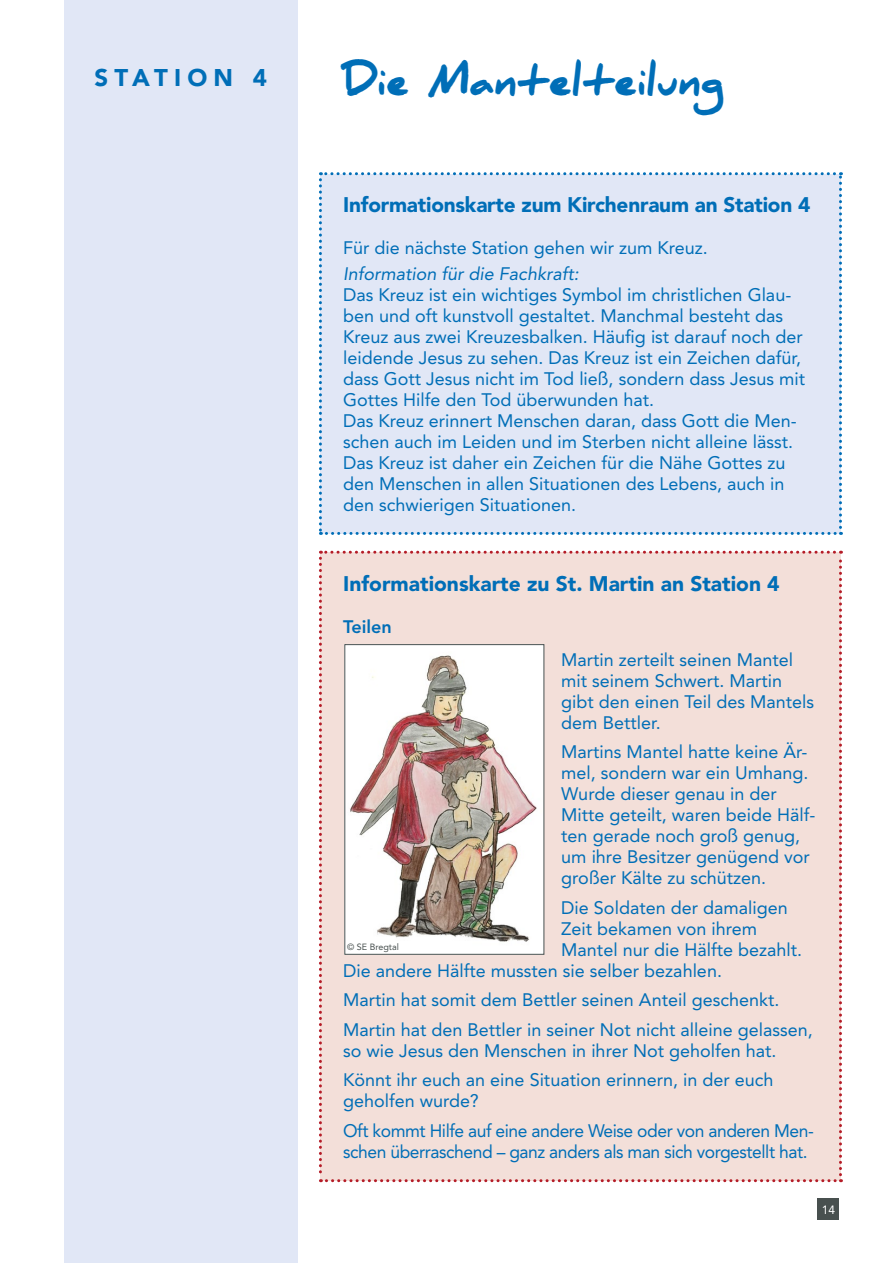
<style>
.page{position:relative;width:893px;height:1263px;background:#fff}
.page>*{position:absolute;margin:0;border:0;box-sizing:border-box;transform-origin:0 0}
.t1{font:900 39px "Daniel";color:#006eb7}
.t2{font:900 24px "Avenir LT Std";letter-spacing:.26em;color:#006eb7}
.t3{font:900 21px "Avenir LT Std";letter-spacing:-.01em;color:#006eb7}
.t4{font:18px/21px "Avenir LT Std";color:#006eb7}
.t5{font:18px/29.4px "Avenir LT Std";letter-spacing:-.025em;color:#006eb7}
.t6{font:italic 18px "Avenir LT Std";color:#006eb7}
.t7{font:800 18px "Avenir LT Std";color:#006eb7}
.t8{font:12px "Avenir LT Std";color:#fff}
.t9{font:9px "Avenir LT Std";color:#48504f}
</style>
<div class="page">
<div style="left:64px;top:0;width:234px;height:1263px;background:#e1e7f6"></div>
<div style="left:818px;top:1198px;width:21px;height:21px;background:#48504f"></div>
<div style="left:319px;top:551px;width:523px;height:631px;background:#f3dfd9"></div>
<img style="left:346px;top:646px;width:196px;height:307px">
<div style="left:344px;top:644px;width:200px;height:311px;border:1px solid #48504f"></div>
<div style="left:319px;top:172px;width:523px;height:363px;background:#e1e7f6"></div>
<h2 class="t2" style="left:94px;top:63px;width:174px">STATION 4</h2>
<h1 class="t1" style="left:344px;top:59px;width:382px">Die Mantelteilung</h1>
<p class="t3" style="left:343px;top:192px;width:469px">Informationskarte zum Kirchenraum an Station 4</p>
<p class="t4" style="left:343px;top:238px;width:366px">Für die nächste Station gehen wir zum Kreuz.</p>
<p class="t6" style="left:343px;top:263px;width:237px">Information für die Fachkraft:</p>
<p class="t4" style="left:343px;top:284px;width:463px">Das Kreuz ist ein wichtiges Symbol im christlichen Glau&shy;ben und oft kunstvoll gestaltet. Manchmal besteht das Kreuz aus zwei Kreuzesbalken. Häufig ist darauf noch der leidende Jesus zu sehen. Das Kreuz ist ein Zeichen dafür, dass Gott Jesus nicht im Tod ließ, sondern dass Jesus mit Gottes Hilfe den Tod überwunden hat.<br>Das Kreuz erinnert Menschen daran, dass Gott die Men&shy;schen auch im Leiden und im Sterben nicht alleine lässt.<br>Das Kreuz ist daher ein Zeichen für die Nähe Gottes zu den Menschen in allen Situationen des Lebens, auch in den schwierigen Situationen.</p>
<p class="t3" style="left:343px;top:571px;width:438px">Informationskarte zu St. Martin an Station 4</p>
<p class="t7" style="left:343px;top:616px;width:50px">Teilen</p>
<p class="t4" style="left:561px;top:649px;width:254px">Martin zerteilt seinen Mantel mit seinem Schwert. Martin gibt den einen Teil des Mantels dem Bettler.</p>
<p class="t4" style="left:561px;top:742px;width:256px">Martins Mantel hatte keine Är&shy;mel, sondern war ein Umhang.<br>Wurde dieser genau in der<br>Mitte geteilt, waren beide Hälf&shy;ten gerade noch groß genug, um ihre Besitzer genügend vor großer Kälte zu schützen.</p>
<p class="t4" style="left:561px;top:897px;width:228px">Die Soldaten der damaligen</p>
<p class="t4" style="left:561px;top:918px;width:197px">Zeit bekamen von ihrem</p>
<p class="t4" style="left:561px;top:939px;width:242px">Mantel nur die Hälfte bezahlt.</p>
<p class="t4" style="left:343px;top:960px;width:380px">Die andere Hälfte mussten sie selber bezahlen.</p>
<p class="t4" style="left:343px;top:985px;width:471px;line-height:29.5px">Martin hat somit dem Bettler seinen Anteil geschenkt.<br>Martin hat den Bettler in seiner Not nicht alleine gelassen,</p>
<p class="t4" style="left:343px;top:1036px;width:435px;line-height:29.5px">so wie Jesus den Menschen in ihrer Not geholfen hat.<br>Könnt ihr euch an eine Situation erinnern, in der euch</p>
<p class="t5" style="left:343px;top:1087px;width:472px">geholfen wurde?<br>Oft kommt Hilfe auf eine andere Weise oder von anderen Men-</p>
<p class="t5" style="left:343px;top:1137px;width:466px">schen überraschend – ganz anders als man sich vorgestellt hat.</p>
<p class="t9" style="left:347px;top:941px;width:53px">© SE Bregtal</p>
<p class="t8" style="left:822px;top:1202px;width:15px">14</p>
</div>
